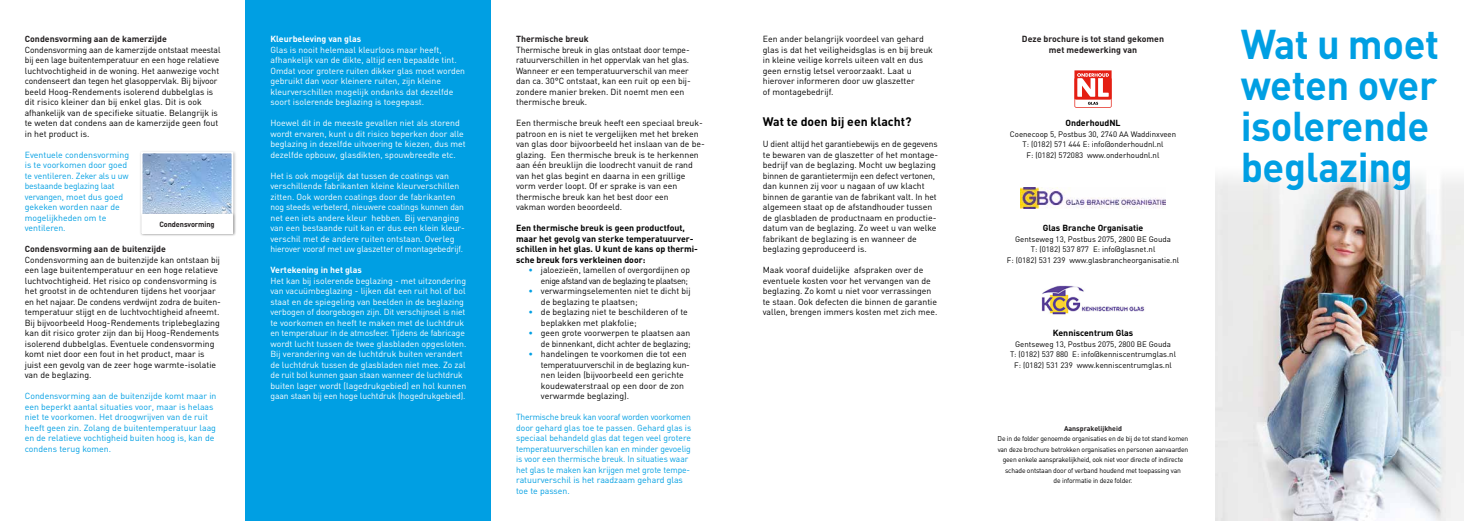
<style>
.page{position:relative;width:1464px;height:521px;background:#fff}
.page>*{position:absolute;margin:0;border:0;box-sizing:border-box;transform-origin:0 0}
.t1{font:700 41.12px/41.1px "DIN";letter-spacing:-.01em;color:#009fe3}
.t2{font:700 12.25px "DIN";color:#000}
.t3{font:8.75px/10.5px "DIN";color:#000}
.t4{font:8.75px/10.5px "DIN";color:#fff}
.t5{font:8.75px/10.5px "DIN";color:#009fe3}
.t6{font:8.75px/10.5px "DIN";color:#009fe3;scale:.96 1}
.t7{font:700 8.75px/10.5px "DIN";color:#000}
.t8{font:700 8.75px/10.5px "DIN";color:#231f20;text-align:center}
.t9{font:8.75px/10.5px "DIN";letter-spacing:-.035em;color:#000;text-align:right}
.t10{font:700 8.75px "DIN";color:#fff}
.t11{font:7.88px/10.5px "DIN";color:#000;text-align:center}
.t12{font:700 7.52px "DIN";letter-spacing:-.01em;color:#231f20}
.t13{font:7px/10.5px "DIN";letter-spacing:-.025em;color:#000;text-align:center}
.t14{font:700 7px "DIN";color:#231f20}
.s1{color:#009fe3}
</style>
<div class="page">
<img style="left:1215px;top:169px;width:248px;height:352px">
<svg style="left:1074px;top:70px;width:37px;height:38px"></svg>
<img style="left:1020px;top:188px;width:145px;height:20px">
<img style="left:1041px;top:285px;width:104px;height:30px">
<div style="left:246px;top:0;width:245px;height:521px;background:#009fe3"></div>
<div style="left:139px;top:150px;width:98px;height:87px;background:#000;opacity:.25"></div>
<img style="left:144px;top:155px;width:86px;height:57px">
<div style="left:141px;top:152px;width:92px;height:81px;border:2px solid #fff"></div>
<div style="left:140px;top:212px;width:96px;height:25px;background:#000;opacity:.25"></div>
<div style="left:142px;top:214px;width:90px;height:19px;background:#fff"></div>
<p class="t8" style="left:25px;top:33px;width:143px">Condensvorming aan de kamerzijde</p>
<p class="t3" style="left:25px;top:44px;width:197px">Condensvorming aan de kamerzijde ontstaat meestal bij een lage buitentemperatuur en een hoge relatieve luchtvochtigheid in de woning. Het aanwezige vocht condenseert dan tegen het glasoppervlak. Bij bijvoor beeld Hoog-Rendements isolerend dubbelglas is dit risico kleiner dan bij enkel glas. Dit is ook afhankelijk van de specifieke situatie. Belangrijk is te weten dat condens aan de kamerzijde geen fout in het product is.</p>
<p class="t5" style="left:25px;top:149px;width:106px">Eventuele condensvorming is te voorkomen door goed te ventileren. Zeker als u uw bestaande beglazing laat vervangen, moet dus goed gekeken worden naar de mogelijkheden om te ventileren.</p>
<p class="t8" style="left:25px;top:243px;width:143px">Condensvorming aan de buitenzijde</p>
<p class="t3" style="left:25px;top:254px;width:197px">Condensvorming aan de buitenzijde kan ontstaan bij een lage buitentemperatuur en een hoge relatieve luchtvochtigheid. Het risico op condensvorming is het grootst in de ochtenduren tijdens het voorjaar en het najaar. De condens verdwijnt zodra de buiten&shy;temperatuur stijgt en de luchtvochtigheid afneemt.<br>Bij bijvoorbeeld Hoog-Rendements triplebeglazing kan dit risico groter zijn dan bij Hoog-Rendements isolerend dubbelglas. Eventuele condensvorming komt niet door een fout in het product, maar is juist een gevolg van de zeer hoge warmte-isolatie van de beglazing.</p>
<p class="t5" style="left:25px;top:390px;width:193px">Condensvorming aan de buitenzijde komt maar in een beperkt aantal situaties voor, maar is helaas niet te voorkomen. Het droogwrijven van de ruit heeft geen zin. Zolang de buitentemperatuur laag en de relatieve vochtigheid buiten hoog is, kan de condens terug komen.</p>
<p class="t12" style="left:159px;top:219px;width:57px">Condensvorming</p>
<p class="t10" style="left:270px;top:33px;width:92px">Kleurbeleving van glas</p>
<p class="t4" style="left:270px;top:44px;width:196px">Glas is nooit helemaal kleurloos maar heeft, afhankelijk van de dikte, altijd een bepaalde tint.<br>Omdat voor grotere ruiten dikker glas moet worden gebruikt dan voor kleinere ruiten, zijn kleine kleurverschillen mogelijk ondanks dat dezelfde soort isolerende beglazing is toegepast.</p>
<p class="t4" style="left:270px;top:117px;width:197px">Hoewel dit in de meeste gevallen niet als storend wordt ervaren, kunt u dit risico beperken door alle beglazing in dezelfde uitvoering te kiezen, dus met dezelfde opbouw, glasdikten, spouwbreedte etc.</p>
<p class="t4" style="left:270px;top:170px;width:196px">Het is ook mogelijk dat tussen de coatings van verschillende fabrikanten kleine kleurverschillen zitten. Ook worden coatings door de fabrikanten nog steeds verbeterd, nieuwere coatings kunnen dan net een iets andere kleur hebben. Bij vervanging van een bestaande ruit kan er dus een klein kleur&shy;verschil met de andere ruiten ontstaan. Overleg hierover vooraf met uw glaszetter of montagebedrijf.</p>
<p class="t10" style="left:270px;top:264px;width:93px">Vertekening in het glas</p>
<p class="t4" style="left:270px;top:275px;width:197px">Het kan bij isolerende beglazing - met uitzondering van vacuümbeglazing - lijken dat een ruit hol of bol staat en de spiegeling van beelden in de beglazing verbogen of doorgebogen zijn. Dit verschijnsel is niet te voorkomen en heeft te maken met de luchtdruk en temperatuur in de atmosfeer. Tijdens de fabricage wordt lucht tussen de twee glasbladen opgesloten.<br>Bij verandering van de luchtdruk buiten verandert de luchtdruk tussen de glasbladen niet mee. Zo zal de ruit bol kunnen gaan staan wanneer de luchtdruk buiten lager wordt (lagedrukgebied) en hol kunnen gaan staan bij een hoge luchtdruk (hogedrukgebied).</p>
<p class="t8" style="left:516px;top:33px;width:74px">Thermische breuk</p>
<p class="t3" style="left:516px;top:44px;width:176px">Thermische breuk in glas ontstaat door tempe&shy;ratuurverschillen in het oppervlak van het glas.<br>Wanneer er een temperatuurverschil van meer dan ca. 30°C ontstaat, kan een ruit op een bij&shy;zondere manier breken. Dit noemt men een thermische breuk.</p>
<p class="t3" style="left:516px;top:117px;width:190px">Een thermische breuk heeft een speciaal breuk&shy;patroon en is niet te vergelijken met het breken van glas door bijvoorbeeld het inslaan van de be&shy;glazing. Een thermische breuk is te herkennen aan één breuklijn die loodrecht vanuit de rand van het glas begint en daarna in een grillige vorm verder loopt. Of er sprake is van een thermische breuk kan het best door een<br>vakman worden beoordeeld.</p>
<p class="t7" style="left:516px;top:222px;width:183px">Een thermische breuk is geen productfout, maar het gevolg van sterke temperatuurver&shy;schillen in het glas. U kunt de kans op thermi&shy;sche breuk fors verkleinen door:</p>
<p class="t9" style="left:528px;top:264px;width:163px"><span class="s1">•</span> jaloezieën, lamellen of overgordijnen op enige afstand van de beglazing te plaatsen;</p>
<p class="t3" style="left:541px;top:285px;width:151px;text-indent:-12px"><span class="s1">•</span> verwarmingselementen niet te dicht bij de beglazing te plaatsen;</p>
<p class="t3" style="left:541px;top:306px;width:148px;text-indent:-12px"><span class="s1">•</span> de beglazing niet te beschilderen of te beplakken met plakfolie;</p>
<p class="t3" style="left:528px;top:327px;width:164px;text-align:right"><span class="s1">•</span> geen grote voorwerpen te plaatsen aan de binnenkant, dicht achter de beglazing;</p>
<p class="t3" style="left:541px;top:348px;width:150px;text-indent:-12px"><span class="s1">•</span> handelingen te voorkomen die tot een temperatuurverschil in de beglazing kun&shy;nen leiden (bijvoorbeeld een gerichte koudewaterstraal op een door de zon verwarmde beglazing).</p>
<p class="t6" style="left:516px;top:411px;width:184px">Thermische breuk kan vooraf worden voorkomen door gehard glas toe te passen. Gehard glas is speciaal behandeld glas dat tegen veel grotere temperatuurverschillen kan en minder gevoelig is voor een thermische breuk. In situaties waar het glas te maken kan krijgen met grote tempe&shy;ratuurverschil is het raadzaam gehard glas toe te passen.</p>
<p class="t3" style="left:763px;top:33px;width:172px">Een ander belangrijk voordeel van gehard glas is dat het veiligheidsglas is en bij breuk in kleine veilige korrels uiteen valt en dus geen ernstig letsel veroorzaakt. Laat u hierover informeren door uw glaszetter<br>of montagebedrijf.</p>
<h2 class="t2" style="left:763px;top:114px;width:150px">Wat te doen bij een klacht?</h2>
<p class="t3" style="left:763px;top:138px;width:177px">U dient altijd het garantiebewijs en de gegevens te bewaren van de glaszetter of het montage&shy;bedrijf van de beglazing. Mocht uw beglazing binnen de garantietermijn een defect vertonen, dan kunnen zij voor u nagaan of uw klacht binnen de garantie van de fabrikant valt. In het algemeen staat op de afstandhouder tussen de glasbladen de productnaam en productie&shy;datum van de beglazing. Zo weet u van welke fabrikant de beglazing is en wanneer de beglazing geproduceerd is.</p>
<p class="t3" style="left:763px;top:264px;width:176px">Maak vooraf duidelijke afspraken over de eventuele kosten voor het vervangen van de beglazing. Zo komt u niet voor verrassingen te staan. Ook defecten die binnen de garantie vallen, brengen immers kosten met zich mee.</p>
<p class="t8" style="left:1022px;top:33px;width:144px">Deze brochure is tot stand gekomen met medewerking van</p>
<p class="t7" style="left:1065px;top:117px;width:57px">OnderhoudNL</p>
<p class="t11" style="left:1009px;top:128px;width:168px">Coenecoop 5, Postbus 30, 2740 AA Waddinxveen<br>T: (0182) 571 444 E: info@onderhoudnl.nl<br>F: (0182) 572083 www.onderhoudnl.nl</p>
<p class="t7" style="left:1042px;top:222px;width:102px">Glas Branche Organisatie</p>
<p class="t11" style="left:1006px;top:233px;width:174px">Gentseweg 13, Postbus 2075, 2800 BE Gouda<br>T: (0182) 537 877 E: info@glasnet.nl<br>F: (0182) 531 239 www.glasbrancheorganisatie.nl</p>
<p class="t7" style="left:1052px;top:327px;width:82px">Kenniscentrum Glas</p>
<p class="t11" style="left:1010px;top:338px;width:167px">Gentseweg 13, Postbus 2075, 2800 BE Gouda<br>T: (0182) 537 880 E: info@kenniscentrumglas.nl<br>F: (0182) 531 239 www.kenniscentrumglas.nl</p>
<p class="t14" style="left:1064px;top:423px;width:59px">Aansprakelijkheid</p>
<p class="t13" style="left:997px;top:433px;width:192px">De in de folder genoemde organisaties en de bij de tot stand komen van deze brochure betrokken organisaties en personen aanvaarden geen enkele aansprakelijkheid, ook niet voor directe of indirecte schade ontstaan door of verband houdend met toepassing van<br>de informatie in deze folder.</p>
<h1 class="t1" style="left:1240px;top:22px;width:200px">Wat u moet weten over isolerende beglazing</h1>
</div>
